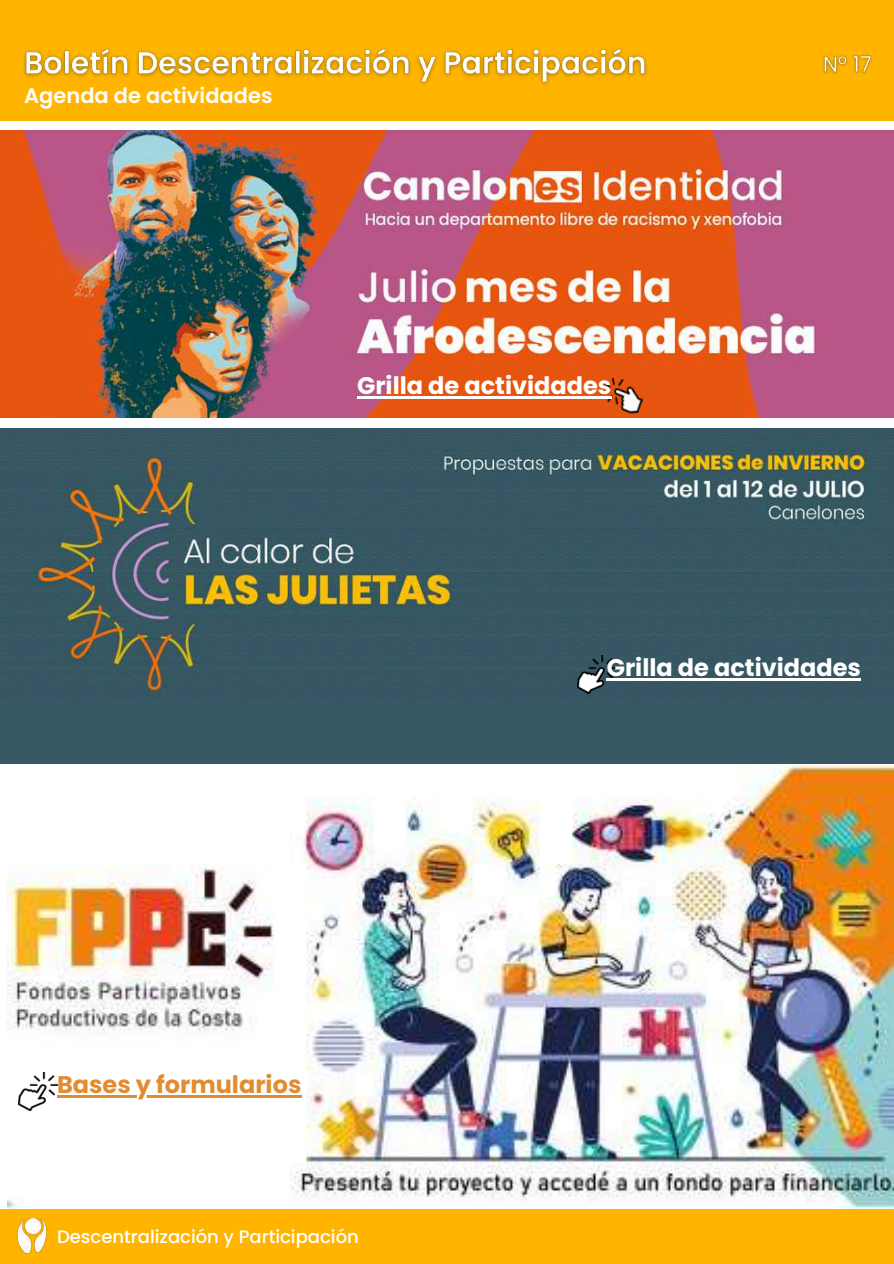
<style>
.page{position:relative;width:894px;height:1264px;background:#fff}
.page>*{position:absolute;margin:0;border:0;box-sizing:border-box;transform-origin:0 0}
.t1{font:700 24px "Poppins";color:#fff}
.t2{font:700 24px "Poppins";color:#e28c2f}
.t3{font:600 21px "Poppins";color:#fff}
.t4{font:500 18px "Poppins";color:#fff}
</style>
<div class="page">
<div style="left:0;top:1208px;width:893px;height:55px;background:#ffb500"></div>
<div style="left:0;top:0;width:893px;height:120px;background:#ffb500"></div>
<img style="left:16px;top:1218px;width:31px;height:36px">
<img style="left:0;top:131px;width:893px;height:287px">
<img style="left:0;top:428px;width:893px;height:275px">
<img style="left:577px;top:655px;width:38px;height:38px">
<img style="left:8px;top:765px;width:885px;height:443px">
<div style="left:0;top:703px;width:893px;height:61px;background:#385963"></div>
<img style="left:23px;top:47px;width:624px;height:38px">
<hr style="left:606px;top:678px;width:254px;height:2px;background:#fff">
<img style="left:823px;top:54px;width:49px;height:20px">
<hr style="left:57px;top:1095px;width:244px;height:2px;background:#e28c2f">
<img style="left:19px;top:1072px;width:38px;height:38px">
<img style="left:600px;top:374px;width:44px;height:44px">
<hr style="left:357px;top:396px;width:254px;height:3px;background:#fff">
<p class="t3" style="left:24px;top:80px;width:250px">Agenda de actividades</p>
<p class="t1" style="left:357px;top:369px;width:256px">Grilla de actividades</p>
<p class="t1" style="left:606px;top:651px;width:256px">Grilla de actividades</p>
<p class="t2" style="left:57px;top:1068px;width:246px">Bases y formularios</p>
<p class="t4" style="left:57px;top:1224px;width:303px">Descentralización y Participación</p>
</div>
